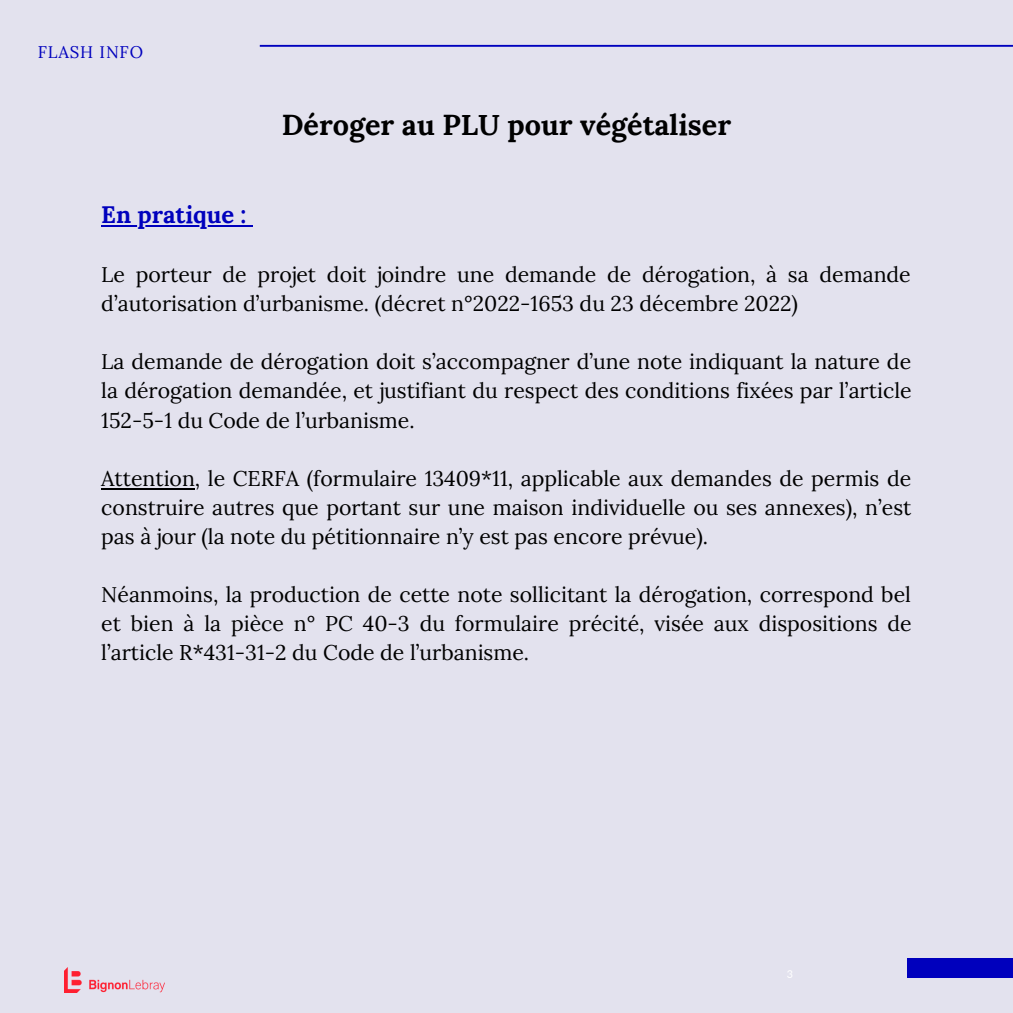
<style>
.page{position:relative;width:1013px;height:1013px;background:#fff}
.page>*{position:absolute;margin:0;border:0;box-sizing:border-box;transform-origin:0 0}
.t1{font:700 28.75px "Lora";color:#000}
.t2{font:700 23.75px "Lora";color:#0000bd}
.t3{font:21.25px/29px "Lora";color:#000;text-align:justify}
.t4{font:16.88px "Lora";letter-spacing:.05em;color:#0000bd}
.t5{font:10.88px "Lato";color:#fff}
</style>
<div class="page">
<div style="left:0;top:0;width:1012px;height:1012px;background:#e3e2ee"></div>
<hr style="left:260px;top:45px;width:752px;height:2px;background:#0000bd">
<hr style="left:101px;top:225px;width:145px;height:2px;background:#0000bd">
<svg style="left:246px;top:225px;width:7px;height:2px"></svg>
<hr style="left:101px;top:487px;width:94px;height:2px;background:#000">
<div style="left:907px;top:957px;width:105px;height:20px;background:#0000bd"></div>
<img style="left:64px;top:967px;width:100px;height:25px">
<p class="t4" style="left:38px;top:41px;width:107px">FLASH INFO</p>
<h1 class="t1" style="left:282px;top:106px;width:451px">Déroger au PLU pour végétaliser</h1>
<p class="t2" style="left:101px;top:199px;width:147px">En pratique :</p>
<p class="t3" style="left:101px;top:260px;width:811px">Le porteur de projet doit joindre une demande de dérogation, à sa demande d’autorisation d’urbanisme. (décret n°2022-1653 du 23 décembre 2022)</p>
<p class="t3" style="left:101px;top:347px;width:811px">La demande de dérogation doit s’accompagner d’une note indiquant la nature de la dérogation demandée, et justifiant du respect des conditions fixées par l’article 152-5-1 du Code de l’urbanisme.</p>
<p class="t3" style="left:101px;top:463px;width:811px">Attention, le CERFA (formulaire 13409*11, applicable aux demandes de permis de construire autres que portant sur une maison individuelle ou ses annexes), n’est pas à jour (la note du pétitionnaire n’y est pas encore prévue).</p>
<p class="t3" style="left:101px;top:579px;width:811px">Néanmoins, la production de cette note sollicitant la dérogation, correspond bel et bien à la pièce n° PC 40-3 du formulaire précité, visée aux dispositions de l’article R*431-31-2 du Code de l’urbanisme.</p>
<p class="t5" style="left:786px;top:966px;width:8px">3</p>
</div>
